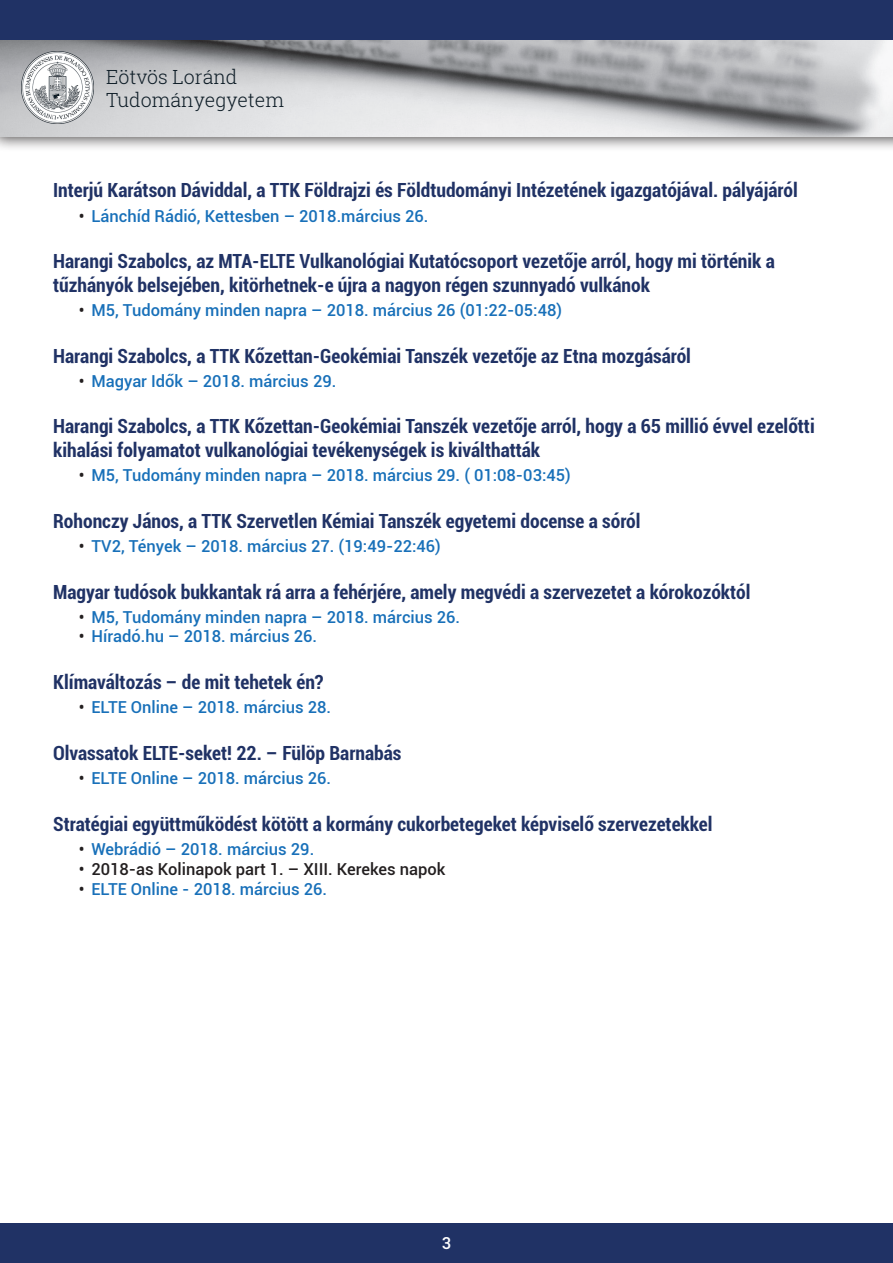
<style>
.page{position:relative;width:893px;height:1263px;background:#fff}
.page>*{position:absolute;margin:0;border:0;box-sizing:border-box;transform-origin:0 0}
.Cím{font:700 condensed 19.5px/23.4px "Roboto";color:#203265}
.t1{font:300 19.5px/23.4px "Roboto Slab";color:#0e1d27}
.t2{font:500 16.5px "Roboto";color:#1870b9}
.t3{font:500 16.5px "Roboto";color:#231f20}
.t4{font:500 16.5px "Roboto";color:#fff}
.s1{color:#231f20}
</style>
<div class="page">
<div style="left:0;top:0;width:893px;height:152px;background:#231f20;opacity:.75"></div>
<img style="left:0;top:40px;width:893px;height:96px">
<div style="left:0;top:0;width:893px;height:40px;background:#203265"></div>
<img style="left:21px;top:51px;width:73px;height:72px">
<div style="left:0;top:1223px;width:893px;height:40px;background:#203265"></div>
<p class="t1" style="left:106px;top:65px;width:179px">Eötvös Loránd<br>Tudományegyetem</p>
<p class="Cím" style="left:53px;top:178px;width:746px">Interjú Karátson Dáviddal, a TTK Földrajzi és Földtudományi Intézetének igazgatójával. pályájáról</p>
<p class="t2" style="left:79px;top:204px;width:351px"><span class="s1">•</span> Lánchíd Rádió, Kettesben – 2018.március 26.</p>
<p class="Cím" style="left:53px;top:249px;width:723px">Harangi Szabolcs, az MTA-ELTE Vulkanológiai Kutatócsoport vezetője arról, hogy mi történik a tűzhányók belsejében, kitörhetnek-e újra a nagyon régen szunnyadó vulkánok</p>
<p class="t2" style="left:79px;top:298px;width:485px"><span class="s1">•</span> M5, Tudomány minden napra – 2018. március 26 (01:22-05:48)</p>
<p class="Cím" style="left:53px;top:343px;width:639px">Harangi Szabolcs, a TTK Kőzettan-Geokémiai Tanszék vezetője az Etna mozgásáról</p>
<p class="t2" style="left:79px;top:369px;width:259px"><span class="s1">•</span> Magyar Idők – 2018. március 29.</p>
<p class="Cím" style="left:53px;top:414px;width:763px">Harangi Szabolcs, a TTK Kőzettan-Geokémiai Tanszék vezetője arról, hogy a 65 millió évvel ezelőtti kihalási folyamatot vulkanológiai tevékenységek is kiválthatták</p>
<p class="t2" style="left:79px;top:463px;width:494px"><span class="s1">•</span> M5, Tudomány minden napra – 2018. március 29. ( 01:08-03:45)</p>
<p class="Cím" style="left:53px;top:508px;width:589px">Rohonczy János, a TTK Szervetlen Kémiai Tanszék egyetemi docense a sóról</p>
<p class="t2" style="left:79px;top:534px;width:364px"><span class="s1">•</span> TV2, Tények – 2018. március 27. (19:49-22:46)</p>
<p class="Cím" style="left:53px;top:579px;width:699px">Magyar tudósok bukkantak rá arra a fehérjére, amely megvédi a szervezetet a kórokozóktól</p>
<p class="t2" style="left:79px;top:605px;width:383px"><span class="s1">•</span> M5, Tudomány minden napra – 2018. március 26.</p>
<p class="t2" style="left:79px;top:625px;width:240px"><span class="s1">•</span> Híradó.hu – 2018. március 26.</p>
<p class="Cím" style="left:53px;top:670px;width:272px">Klímaváltozás – de mit tehetek én?</p>
<p class="t2" style="left:79px;top:696px;width:254px"><span class="s1">•</span> ELTE Online – 2018. március 28.</p>
<p class="Cím" style="left:53px;top:741px;width:350px">Olvassatok ELTE-seket! 22. – Fülöp Barnabás</p>
<p class="t2" style="left:79px;top:767px;width:254px"><span class="s1">•</span> ELTE Online – 2018. március 26.</p>
<p class="Cím" style="left:53px;top:812px;width:661px">Stratégiai együttműködést kötött a kormány cukorbetegeket képviselő szervezetekkel</p>
<p class="t2" style="left:79px;top:837px;width:237px"><span class="s1">•</span> Webrádió – 2018. március 29.</p>
<p class="t3" style="left:79px;top:857px;width:368px">• 2018-as Kolinapok part 1. – XIII. Kerekes napok</p>
<p class="t2" style="left:79px;top:877px;width:250px"><span class="s1">•</span> ELTE Online - 2018. március 26.</p>
<p class="t4" style="left:442px;top:1232px;width:11px">3</p>
</div>
